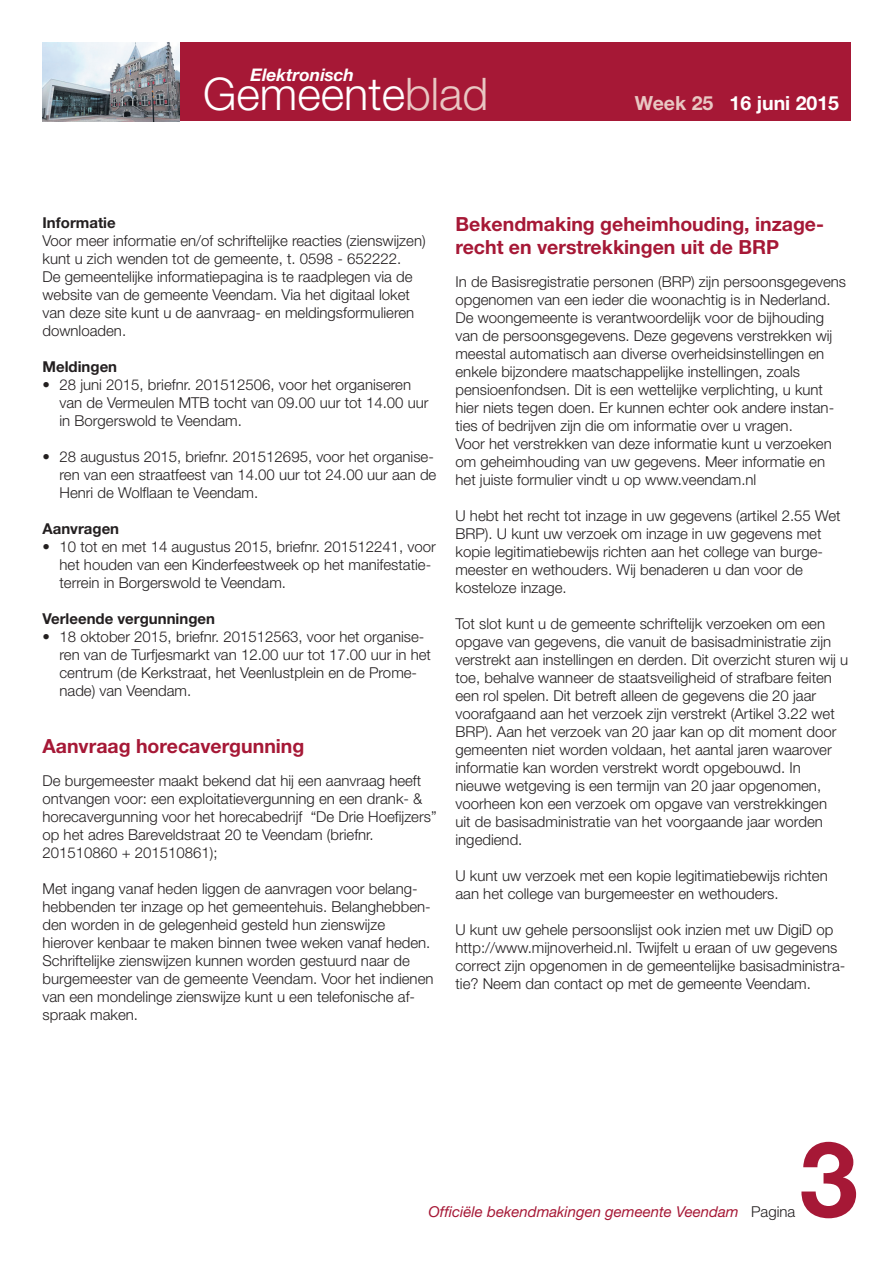
<style>
.page{position:relative;width:893px;height:1263px;background:#fff}
.page>*{position:absolute;margin:0;border:0;box-sizing:border-box;transform-origin:0 0}
.t1{font:700 105px "Helvetica Neue LT Std";color:#a61836}
.t2{font:300 45px "Helvetica Neue LT Std";color:#fff}
.t3{font:700 19.5px/23.4px "Helvetica Neue LT Std";color:#a61836}
.t4{font:700 19.5px "Helvetica Neue LT Std";color:#fff}
.t5{font:italic 700 17.4px "Helvetica Neue LT Std";color:#fff}
.t6{font:300 15px/18px "Helvetica Neue LT Std";color:#231f20}
.t7{font:700 15px "Helvetica Neue LT Std";color:#231f20}
.t8{font:italic 15px "Helvetica Neue LT Std";color:#a61836}
.s1{color:#e9c7c3}
.s2{font-weight:300;font-style:normal;color:#231f20}
</style>
<div class="page">
<div style="left:43px;top:43px;width:807px;height:78px;background:#a61836"></div>
<img style="left:43px;top:43px;width:137px;height:78px">
<p class="t5" style="left:250px;top:68px;width:105px">Elektronisch</p>
<h2 class="t2" style="left:203px;top:78px;width:287px">Gemeente<span class="s1">blad</span></h2>
<h3 class="t4" style="left:635px;top:97px;width:206px"><span class="s1">Week 25</span> 16 juni 2015</h3>
<p class="t7" style="left:43px;top:217px;width:75px">Informatie</p>
<p class="t6" style="left:43px;top:233px;width:385px">Voor meer informatie en/of schriftelijke reacties (zienswijzen) kunt u zich wenden tot de gemeente, t. 0598 - 652222.<br>De gemeentelijke informatiepagina is te raadplegen via de website van de gemeente Veendam. Via het digitaal loket van deze site kunt u de aanvraag- en meldingsformulieren downloaden.</p>
<p class="t7" style="left:43px;top:361px;width:76px">Meldingen</p>
<p class="t6" style="left:60px;top:377px;width:371px;text-indent:-17px">• 28 juni 2015, briefnr. 201512506, voor het organiseren van de Vermeulen MTB tocht van 09.00 uur tot 14.00 uur in Borgerswold te Veendam.</p>
<p class="t6" style="left:60px;top:449px;width:378px;text-indent:-17px">• 28 augustus 2015, briefnr. 201512695, voor het organise&shy;ren van een straatfeest van 14.00 uur tot 24.00 uur aan de<br>Henri de Wolflaan te Veendam.</p>
<p class="t7" style="left:43px;top:523px;width:78px">Aanvragen</p>
<p class="t6" style="left:60px;top:539px;width:378px;text-indent:-17px">• 10 tot en met 14 augustus 2015, briefnr. 201512241, voor het houden van een Kinderfeestweek op het manifestatie&shy;terrein in Borgerswold te Veendam.</p>
<p class="t7" style="left:43px;top:613px;width:174px">Verleende vergunningen</p>
<p class="t6" style="left:60px;top:629px;width:373px;text-indent:-17px">• 18 oktober 2015, briefnr. 201512563, voor het organise&shy;ren van de Turfjesmarkt van 12.00 uur tot 17.00 uur in het centrum (de Kerkstraat, het Veenlustplein en de Prome&shy;nade) van Veendam.</p>
<h3 class="t3" style="left:43px;top:736px;width:263px">Aanvraag horecavergunning</h3>
<p class="t6" style="left:43px;top:773px;width:396px">De burgemeester maakt bekend dat hij een aanvraag heeft ontvangen voor: een exploitatievergunning en een drank- &amp; horecavergunning voor het horecabedrijf “De Drie Hoefijzers” op het adres Bareveldstraat 20 te Veendam (briefnr.<br>201510860 + 201510861);</p>
<p class="t6" style="left:43px;top:881px;width:392px">Met ingang vanaf heden liggen de aanvragen voor belang&shy;hebbenden ter inzage op het gemeentehuis. Belanghebben&shy;den worden in de gelegenheid gesteld hun zienswijze hierover kenbaar te maken binnen twee weken vanaf heden.<br>Schriftelijke zienswijzen kunnen worden gestuurd naar de burgemeester van de gemeente Veendam. Voor het indienen van een mondelinge zienswijze kunt u een telefonische af&shy;spraak maken.</p>
<h3 class="t3" style="left:455px;top:214px;width:370px">Bekendmaking geheimhouding, inzage&shy;recht en verstrekkingen uit de BRP</h3>
<p class="t6" style="left:455px;top:274px;width:392px">In de Basisregistratie personen (BRP) zijn persoonsgegevens opgenomen van een ieder die woonachtig is in Nederland.<br>De woongemeente is verantwoordelijk voor de bijhouding van de persoonsgegevens. Deze gegevens verstrekken wij meestal automatisch aan diverse overheidsinstellingen en enkele bijzondere maatschappelijke instellingen, zoals pensioenfondsen. Dit is een wettelijke verplichting, u kunt hier niets tegen doen. Er kunnen echter ook andere instan&shy;ties of bedrijven zijn die om informatie over u vragen.<br>Voor het verstrekken van deze informatie kunt u verzoeken om geheimhouding van uw gegevens. Meer informatie en het juiste formulier vindt u op www.veendam.nl</p>
<p class="t6" style="left:455px;top:508px;width:387px">U hebt het recht tot inzage in uw gegevens (artikel 2.55 Wet BRP). U kunt uw verzoek om inzage in uw gegevens met kopie legitimatiebewijs richten aan het college van burge&shy;meester en wethouders. Wij benaderen u dan voor de kosteloze inzage.</p>
<p class="t6" style="left:455px;top:616px;width:394px">Tot slot kunt u de gemeente schriftelijk verzoeken om een opgave van gegevens, die vanuit de basisadministratie zijn verstrekt aan instellingen en derden. Dit overzicht sturen wij u toe, behalve wanneer de staatsveiligheid of strafbare feiten een rol spelen. Dit betreft alleen de gegevens die 20 jaar voorafgaand aan het verzoek zijn verstrekt (Artikel 3.22 wet BRP). Aan het verzoek van 20 jaar kan op dit moment door gemeenten niet worden voldaan, het aantal jaren waarover informatie kan worden verstrekt wordt opgebouwd. In nieuwe wetgeving is een termijn van 20 jaar opgenomen, voorheen kon een verzoek om opgave van verstrekkingen<br>uit de basisadministratie van het voorgaande jaar worden ingediend.</p>
<p class="t6" style="left:455px;top:868px;width:374px">U kunt uw verzoek met een kopie legitimatiebewijs richten aan het college van burgemeester en wethouders.</p>
<p class="t6" style="left:455px;top:922px;width:391px">U kunt uw gehele persoonslijst ook inzien met uw DigiD op http://www.mijnoverheid.nl. Twijfelt u eraan of uw gegevens correct zijn opgenomen in de gemeentelijke basisadministra&shy;tie? Neem dan contact op met de gemeente Veendam.</p>
<h1 class="t1" style="left:800px;top:1142px;width:60px">3</h1>
<p class="t8" style="left:429px;top:1206px;width:368px">Officiële bekendmakingen gemeente Veendam <span class="s2">Pagina</span></p>
</div>
